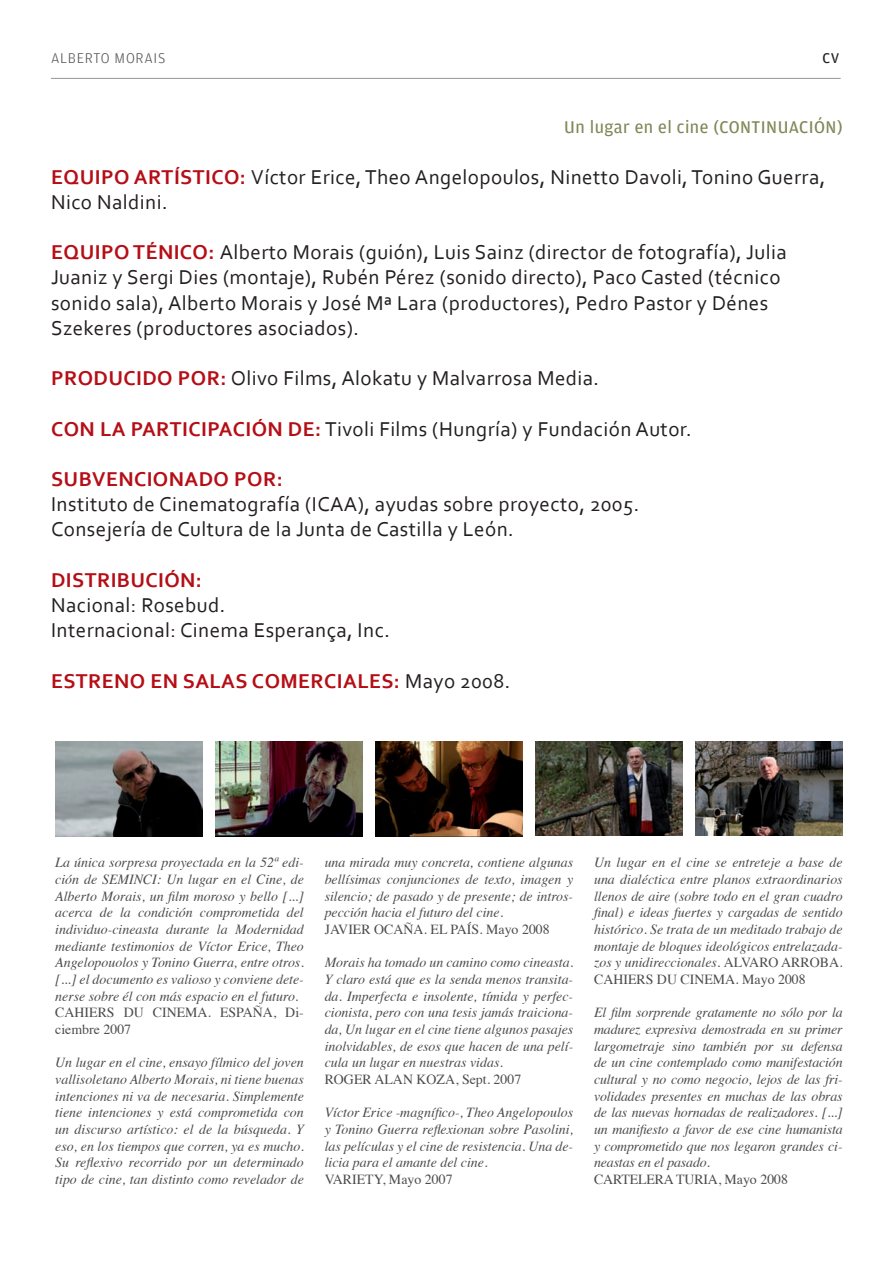
<style>
.page{position:relative;width:893px;height:1263px;background:#fff}
.page>*{position:absolute;margin:0;border:0;box-sizing:border-box;transform-origin:0 0}
.t1{font:21px/25.2px "Corbel";letter-spacing:.02em;color:#231f20}
.t2{font:700 21px "Corbel";letter-spacing:.02em;color:#b50e16}
.t3{font:18px "Amplitude";letter-spacing:.025em;color:#808756}
.t4{font:300 15px "Amplitude";letter-spacing:.05em;color:#57585a}
.t5{font:15px "Amplitude";color:#231f20}
.t6{font:italic 13.95px/16.6px "Times";color:#4b4c4d;text-align:justify}
.t7{font:13.95px/16.6px "Times";color:#4b4c4d}
.s1{font-weight:700;color:#b50e16}
.s2{font-weight:400;color:#231f20}
.s3{font-style:normal}
</style>
<div class="page">
<hr style="left:51px;top:78px;width:790px;height:1px;background:#969696">
<img style="left:216px;top:741px;width:147px;height:95px">
<img style="left:376px;top:741px;width:146px;height:95px">
<img style="left:695px;top:741px;width:147px;height:95px">
<img style="left:56px;top:741px;width:147px;height:95px">
<img style="left:536px;top:741px;width:146px;height:95px">
<p class="t4" style="left:51px;top:49px;width:116px">ALBERTO MORAIS</p>
<p class="t5" style="left:823px;top:49px;width:18px">CV</p>
<p class="t3" style="left:564px;top:116px;width:280px">Un lugar en el cine (CONTINUACIÓN)</p>
<h1 class="t1" style="left:51px;top:163px;width:776px"><span class="s1">EQUIPO ARTÍSTICO:</span> Víctor Erice, Theo Angelopoulos, Ninetto Davoli, Tonino Guerra,<br>Nico Naldini.</h1>
<p class="t1" style="left:51px;top:239px;width:737px"><span class="s1">EQUIPO TÉNICO:</span> Alberto Morais (guión), Luis Sainz (director de fotografía), Julia Juaniz y Sergi Dies (montaje), Rubén Pérez (sonido directo), Paco Casted (técnico sonido sala), Alberto Morais y José Mª Lara (productores), Pedro Pastor y Dénes Szekeres (productores asociados).</p>
<h1 class="t1" style="left:51px;top:365px;width:550px"><span class="s1">PRODUCIDO POR:</span> Olivo Films, Alokatu y Malvarrosa Media.</h1>
<h1 class="t1" style="left:51px;top:415px;width:642px"><span class="s1">CON LA PARTICIPACIÓN DE:</span> Tivoli Films (Hungría) y Fundación Autor.</h1>
<h1 class="t2" style="left:51px;top:466px;width:233px">SUBVENCIONADO POR:</h1>
<h1 class="t1" style="left:51px;top:491px;width:590px">Instituto de Cinematografía (ICAA), ayudas sobre proyecto, 2005.<br>Consejería de Cultura de la Junta de Castilla y León.</h1>
<h1 class="t2" style="left:51px;top:567px;width:153px">DISTRIBUCIÓN:</h1>
<h1 class="t1" style="left:51px;top:592px;width:340px">Nacional: Rosebud.<br>Internacional: Cinema Esperança, Inc.</h1>
<h1 class="t2" style="left:51px;top:668px;width:461px">ESTRENO EN SALAS COMERCIALES: <span class="s2">Mayo 2008.</span></h1>
<p class="t6" style="left:55px;top:853px;width:250px">La única sorpresa proyectada en la 52ª edi&shy;ción de SEMINCI: Un lugar en el Cine, de Alberto Morais, un film moroso y bello [...] acerca de la condición comprometida del individuo-cineasta durante la Modernidad mediante testimonios de Víctor Erice, Theo Angelopouolos y Tonino Guerra, entre otros. [...] el documento es valioso y conviene dete&shy;nerse sobre él con más espacio en el futuro.</p>
<p class="t7" style="left:55px;top:1003px;width:250px">CAHIERS DU CINEMA. ESPAÑA, Di&shy;ciembre 2007</p>
<p class="t6" style="left:55px;top:1053px;width:250px">Un lugar en el cine, ensayo fílmico del joven vallisoletano Alberto Morais, ni tiene buenas intenciones ni va de necesaria. Simplemente tiene intenciones y está comprometida con un discurso artístico: el de la búsqueda. Y eso, en los tiempos que corren, ya es mucho.<br>Su reflexivo recorrido por un determinado tipo de cine, tan distinto como revelador de</p>
<p class="t6" style="left:325px;top:853px;width:250px">una mirada muy concreta, contiene algunas bellísimas conjunciones de texto, imagen y silencio; de pasado y de presente; de intros&shy;pección hacia el futuro del cine.</p>
<p class="t7" style="left:325px;top:920px;width:227px">JAVIER OCAÑA. EL PAÍS. Mayo 2008</p>
<p class="t6" style="left:325px;top:953px;width:250px">Morais ha tomado un camino como cineasta.<br>Y claro está que es la senda menos transita&shy;da. Imperfecta e insolente, tímida y perfec&shy;cionista, pero con una tesis jamás traiciona&shy;da, Un lugar en el cine tiene algunos pasajes inolvidables, de esos que hacen de una pelí&shy;cula un lugar en nuestras vidas.</p>
<p class="t7" style="left:325px;top:1070px;width:198px">ROGER ALAN KOZA, Sept. 2007</p>
<p class="t6" style="left:325px;top:1103px;width:250px">Víctor Erice -magnífico-, Theo Angelopoulos y Tonino Guerra reflexionan sobre Pasolini, las películas y el cine de resistencia. Una de&shy;licia para el amante del cine.</p>
<p class="t7" style="left:325px;top:1170px;width:129px">VARIETY, Mayo 2007</p>
<p class="t6" style="left:594px;top:853px;width:250px">Un lugar en el cine se entreteje a base de una dialéctica entre planos extraordinarios llenos de aire (sobre todo en el gran cuadro final) e ideas fuertes y cargadas de sentido histórico. Se trata de un meditado trabajo de montaje de bloques ideológicos entrelazada&shy;zos y unidireccionales. <span class="s3">ALVARO ARROBA.<br>CAHIERS DU CINEMA. Mayo 2008</span></p>
<p class="t6" style="left:594px;top:1003px;width:250px">El film sorprende gratamente no sólo por la madurez expresiva demostrada en su primer largometraje sino también por su defensa de un cine contemplado como manifestación cultural y no como negocio, lejos de las fri&shy;volidades presentes en muchas de las obras de las nuevas hornadas de realizadores. [...] un manifiesto a favor de ese cine humanista y comprometido que nos legaron grandes ci&shy;neastas en el pasado.</p>
<p class="t7" style="left:594px;top:1170px;width:196px">CARTELERA TURIA, Mayo 2008</p>
</div>
